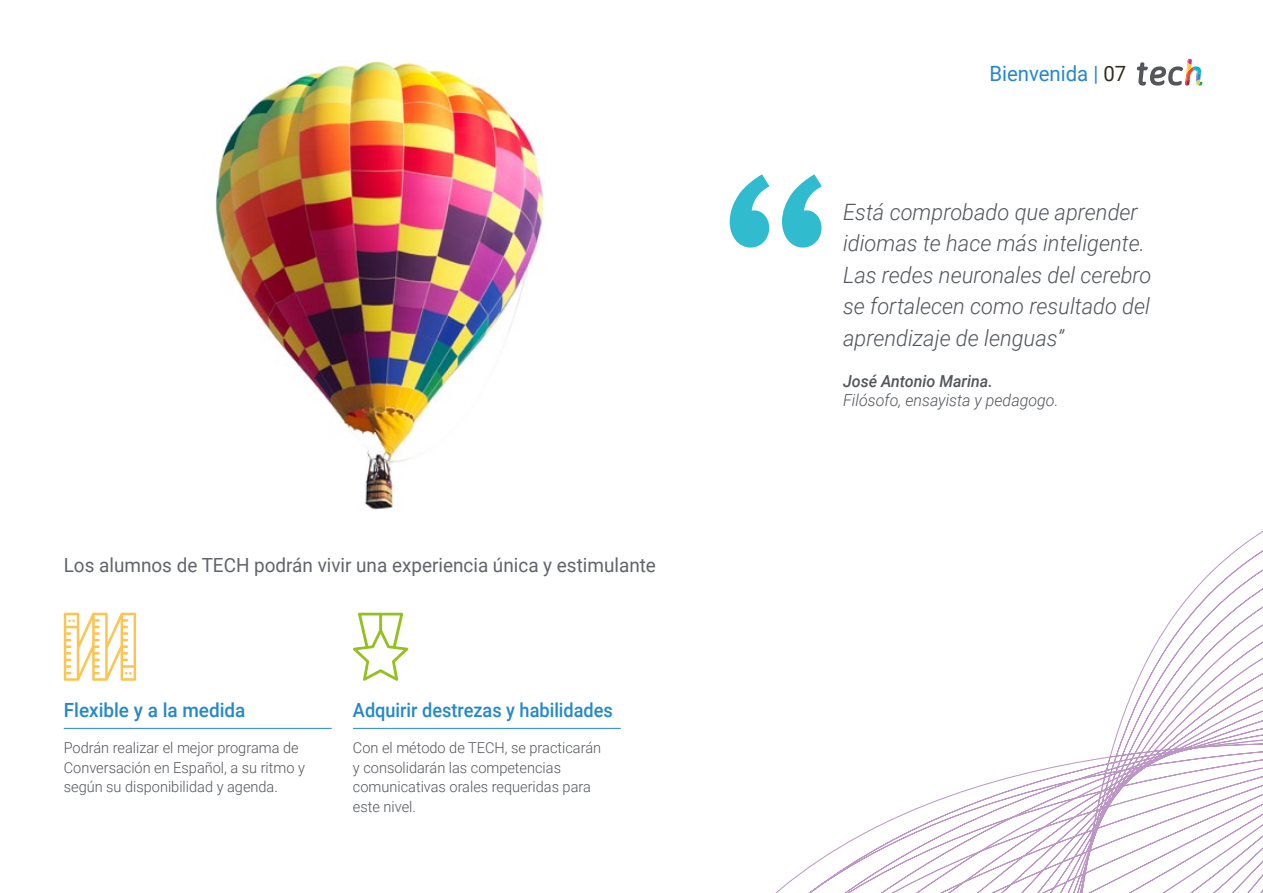
<style>
.page{position:relative;width:1263px;height:893px;background:#fff}
.page>*{position:absolute;margin:0;border:0;box-sizing:border-box;transform-origin:0 0}
.t1{font:italic 300 22.5px/31.5px "Roboto";color:#52555b}
.t2{font:21px "Roboto";color:#2488c9}
.t3{font:19.5px "Roboto";color:#61646a}
.t4{font:500 19.5px "Roboto";color:#2488c9;scale:.93 1}
.t5{font:500 19.5px "Roboto";color:#2488c9}
.t6{font:italic 300 16.5px "Roboto";color:#52555b}
.t7{font:italic 500 16.5px "Roboto";color:#52555b}
.t8{font:300 15px/19.5px "Roboto";color:#52555b}
.s1{color:#312e20}
</style>
<div class="page">
<svg style="left:1137px;top:59px;width:65px;height:27px"></svg>
<svg style="left:775px;top:530px;width:488px;height:363px"></svg>
<svg style="left:730px;top:174px;width:92px;height:74px"></svg>
<img style="left:215px;top:61px;width:330px;height:449px">
<hr style="left:64px;top:728px;width:268px;height:1px;background:#2488c9">
<hr style="left:353px;top:728px;width:268px;height:1px;background:#2488c9">
<svg style="left:353px;top:613px;width:55px;height:68px"></svg>
<svg style="left:64px;top:613px;width:72px;height:68px"></svg>
<h3 class="t3" style="left:64px;top:551px;width:594px">Los alumnos de TECH podrán vivir una experiencia única y estimulante</h3>
<h3 class="t5" style="left:64px;top:696px;width:183px">Flexible y a la medida</h3>
<p class="t8" style="left:64px;top:737px;width:243px">Podrán realizar el mejor programa de<br>Conversación en Español, a su ritmo y según su disponibilidad y agenda.</p>
<h3 class="t4" style="left:353px;top:696px;width:281px">Adquirir destrezas y habilidades</h3>
<p class="t8" style="left:353px;top:737px;width:250px">Con el método de TECH, se practicarán y consolidarán las competencias comunicativas orales requeridas para este nivel.</p>
<h2 class="t2" style="left:989px;top:59px;width:138px">Bienvenida | <span class="s1">07</span></h2>
<h1 class="t1" style="left:843px;top:195px;width:310px">Está comprobado que aprender idiomas te hace más inteligente.<br>Las redes neuronales del cerebro se fortalecen como resultado del aprendizaje de lenguas”</h1>
<p class="t7" style="left:843px;top:369px;width:151px">José Antonio Marina.</p>
<p class="t6" style="left:843px;top:389px;width:217px">Filósofo, ensayista y pedagogo.</p>
</div>
